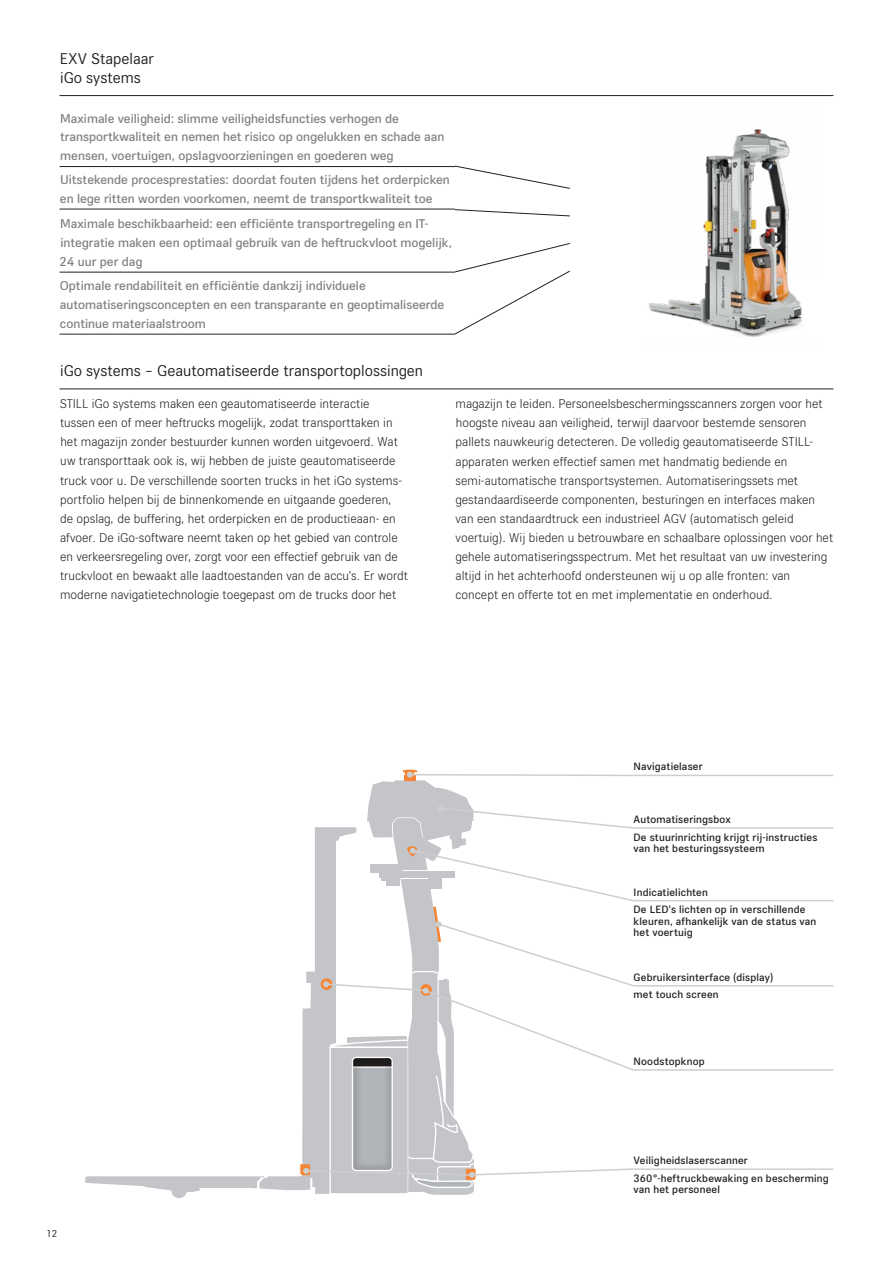
<style>
.page{position:relative;width:893px;height:1263px;background:#fff}
.page>*{position:absolute;margin:0;border:0;box-sizing:border-box;transform-origin:0 0}
.t1{font:16.5px/19px "STILL Type";color:#231f20}
.t2{font:300 13.5px/19.2px "STILL Type";color:#231f20}
.t3{font:500 13.5px/18.8px "STILL Type";color:#808285}
.t4{font:500 11.25px/17.7px "STILL Type";letter-spacing:.02em;color:#231f20}
.t5{font:10.5px "STILL Type";color:#231f20}
</style>
<div class="page">
<img style="left:644px;top:96px;width:172px;height:241px">
<hr style="left:60px;top:95px;width:773px;height:1px;background:#231f20">
<svg style="left:85px;top:769px;width:550px;height:429px"></svg>
<hr style="left:60px;top:166px;width:395px;height:1px;background:#231f20">
<hr style="left:60px;top:209px;width:395px;height:1px;background:#231f20">
<hr style="left:60px;top:272px;width:395px;height:1px;background:#231f20">
<hr style="left:60px;top:334px;width:395px;height:1px;background:#231f20">
<hr style="left:60px;top:388px;width:773px;height:1px;background:#231f20">
<svg style="left:455px;top:209px;width:115px;height:7px"></svg>
<svg style="left:454px;top:243px;width:116px;height:91px"></svg>
<svg style="left:455px;top:166px;width:115px;height:23px"></svg>
<hr style="left:634px;top:775px;width:199px;height:1px;background:#cdced0">
<hr style="left:634px;top:827px;width:199px;height:2px;background:#cdced0">
<hr style="left:634px;top:1069px;width:199px;height:2px;background:#cdced0">
<hr style="left:634px;top:985px;width:199px;height:1px;background:#cdced0">
<hr style="left:634px;top:1168px;width:199px;height:2px;background:#cdced0">
<hr style="left:634px;top:900px;width:199px;height:1px;background:#cdced0">
<p class="t1" style="left:60px;top:48px;width:95px">EXV Stapelaar iGo systems</p>
<p class="t3" style="left:60px;top:108px;width:386px">Maximale veiligheid: slimme veiligheidsfuncties verhogen de transportkwaliteit en nemen het risico op ongelukken en schade aan mensen, voertuigen, opslagvoorzieningen en goederen weg</p>
<p class="t3" style="left:60px;top:169px;width:391px">Uitstekende procesprestaties: doordat fouten tijdens het orderpicken en lege ritten worden voorkomen, neemt de transportkwaliteit toe</p>
<p class="t3" style="left:60px;top:214px;width:394px">Maximale beschikbaarheid: een efficiënte transportregeling en IT&shy;integratie maken een optimaal gebruik van de heftruckvloot mogelijk,<br>24 uur per dag</p>
<p class="t3" style="left:60px;top:276px;width:386px">Optimale rendabiliteit en efficiëntie dankzij individuele automatiseringsconcepten en een transparante en geoptimaliseerde continue materiaalstroom</p>
<p class="t1" style="left:60px;top:360px;width:365px">iGo systems – Geautomatiseerde transportoplossingen</p>
<p class="t2" style="left:60px;top:393px;width:350px">STILL iGo systems maken een geautomatiseerde interactie<br>tussen een of meer heftrucks mogelijk, zodat transporttaken in het magazijn zonder bestuurder kunnen worden uitgevoerd. Wat uw transporttaak ook is, wij hebben de juiste geautomatiseerde truck voor u. De verschillende soorten trucks in het iGo systems&shy;portfolio helpen bij de binnenkomende en uitgaande goederen,<br>de opslag, de buffering, het orderpicken en de productieaan- en afvoer. De iGo-software neemt taken op het gebied van controle en verkeersregeling over, zorgt voor een effectief gebruik van de truckvloot en bewaakt alle laadtoestanden van de accu's. Er wordt moderne navigatietechnologie toegepast om de trucks door het</p>
<p class="t2" style="left:455px;top:393px;width:379px">magazijn te leiden. Personeelsbeschermingsscanners zorgen voor het hoogste niveau aan veiligheid, terwijl daarvoor bestemde sensoren pallets nauwkeurig detecteren. De volledig geautomatiseerde STILL&shy;apparaten werken effectief samen met handmatig bediende en semi-automatische transportsystemen. Automatiseringssets met gestandaardiseerde componenten, besturingen en interfaces maken van een standaardtruck een industrieel AGV (automatisch geleid voertuig). Wij bieden u betrouwbare en schaalbare oplossingen voor het gehele automatiseringsspectrum. Met het resultaat van uw investering altijd in het achterhoofd ondersteunen wij u op alle fronten: van concept en offerte tot en met implementatie en onderhoud.</p>
<p class="t4" style="left:634px;top:757px;width:71px">Navigatielaser</p>
<p class="t4" style="left:634px;top:810px;width:185px">Automatiseringsbox<br>De stuurinrichting krijgt rij-instructies</p>
<p class="t4" style="left:634px;top:838px;width:132px">van het besturingssysteem</p>
<p class="t4" style="left:634px;top:882px;width:173px">Indicatielichten<br>De LED's lichten op in verschillende</p>
<p class="t4" style="left:634px;top:914px;width:184px;line-height:11.2px">kleuren, afhankelijk van de status van het voertuig</p>
<p class="t4" style="left:634px;top:967px;width:141px">Gebruikersinterface (display) met touch screen</p>
<p class="t4" style="left:634px;top:1052px;width:72px">Noodstopknop</p>
<p class="t5" style="left:46px;top:1226px;width:13px">12</p>
<p class="t4" style="left:634px;top:1151px;width:196px">Veiligheidslaserscanner<br>360°-heftruckbewaking en bescherming</p>
<p class="t4" style="left:634px;top:1180px;width:88px">van het personeel</p>
</div>
